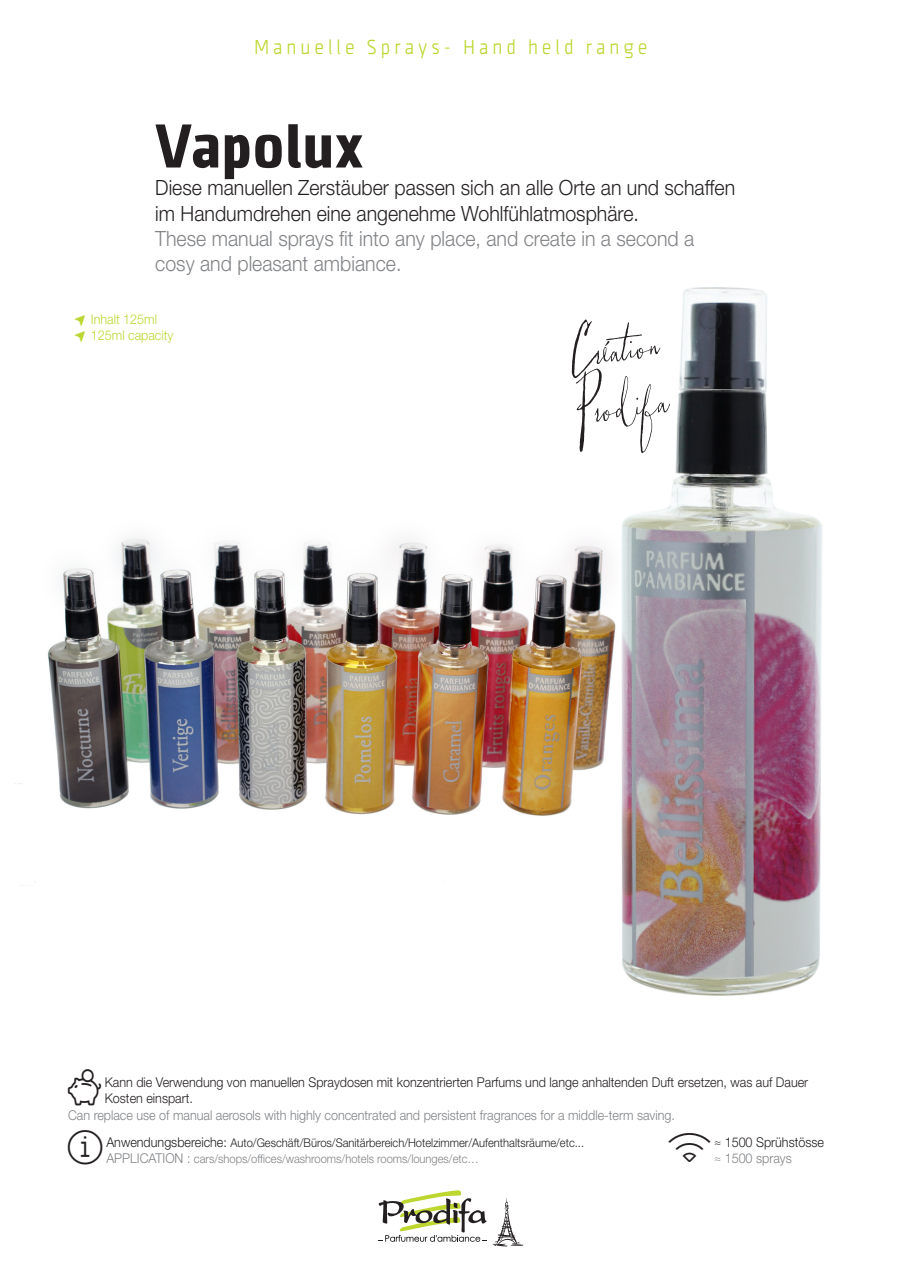
<style>
.page{position:relative;width:902px;height:1272px;background:#fff}
.page>*{position:absolute;margin:0;border:0;box-sizing:border-box;transform-origin:0 0}
.t1{font:90px "Vermandois";color:#231f20}
.t2{font:900 64.5px "Clio C Black";color:#231f20}
.Style_de_paragraphe{font:700 39px "Panton Icons B";color:#231f20}
.Style_de_paragraphe-2{font:700 38.85px "Panton Icons D";color:#231f20;scale:.93 1}
.Style_de_paragraphe-3{font:700 38.85px "Panton Icons D";color:#231f20}
.t3{font:300 21px/25.2px "Helvetica Neue LT Std";color:#231f20;scale:.93 1}
.t4{font:300 21px/25.2px "Helvetica Neue LT Std";color:#808285;scale:.93 1}
.t5{font:300 21px "Clio C Light";letter-spacing:.2em;color:#bed630}
.Style_de_paragraphe-4{font:300 13.5px/16.2px "Helvetica Neue LT Std";color:#231f20;scale:.93 1}
.Style_de_paragraphe-5{font:300 13.5px "Helvetica Neue LT Std";color:#808285;scale:.93 1}
.t6{font:300 13.5px "Helvetica Neue LT Std";color:#bed630;scale:.93 1}
.Style_de_paragraphe-6{font:300 12px "Helvetica Neue LT Std";color:#231f20;scale:.93 1}
.Style_de_paragraphe-7{font:300 12px "Helvetica Neue LT Std";color:#808285;scale:.93 1}
.s1{font-family:"Panton Icons C Fill";font-weight:400}
.s2{font-size:13.5px}
</style>
<div class="page">
<img style="left:14px;top:537px;width:563px;height:346px">
<svg style="left:378px;top:1190px;width:108px;height:51px"></svg>
<svg style="left:492px;top:1198px;width:31px;height:48px"></svg>
<img style="left:577px;top:287px;width:246px;height:709px">
<p class="t5" style="left:254px;top:35px;width:395px">Manuelle Sprays- Hand held range</p>
<p class="t2" style="left:155px;top:104px;width:209px">Vapolux</p>
<p class="t3" style="left:155px;top:175px;width:625px">Diese manuellen Zerstäuber passen sich an alle Orte an und schaffen im Handumdrehen eine angenehme Wohlfühlatmosphäre.</p>
<p class="t4" style="left:155px;top:225px;width:581px">These manual sprays fit into any place, and create in a second a cosy and pleasant ambiance.</p>
<p class="t6" style="left:74px;top:311px;width:91px"><span class="s1">P</span> Inhalt 125ml</p>
<p class="t6" style="left:74px;top:327px;width:108px"><span class="s1">P</span> 125ml capacity</p>
<p class="t1" style="left:559px;top:283px;width:90px;rotate:-8deg">Création</p>
<p class="t1" style="left:566px;top:339px;width:93px;rotate:-8deg">Prodifa</p>
<p class="Style_de_paragraphe-2" style="left:64px;top:1068px;width:45px">k</p>
<p class="Style_de_paragraphe-4" style="left:105px;top:1074px;width:757px">Kann die Verwendung von manuellen Spraydosen mit konzentrierten Parfums und lange anhaltenden Duft ersetzen, was auf Dauer<br>Kosten einspart.</p>
<p class="Style_de_paragraphe-5" style="left:68px;top:1106px;width:654px">Can replace use of manual aerosols with highly concentrated and persistent fragrances for a middle-term saving.</p>
<p class="Style_de_paragraphe-3" style="left:64px;top:1128px;width:44px">B</p>
<p class="Style_de_paragraphe-6" style="left:106px;top:1135px;width:515px"><span class="s2">Anwendungsbereiche:</span> Auto/Geschäft/Büros/Sanitärbereich/Hotelzimmer/Aufenthaltsräume/etc...</p>
<p class="Style_de_paragraphe-7" style="left:106px;top:1151px;width:402px"><span class="s2">APPLICATION :</span> cars/shops/offices/washrooms/hotels rooms/lounges/etc…</p>
<p class="Style_de_paragraphe" style="left:664px;top:1126px;width:51px">R</p>
<p class="Style_de_paragraphe-4" style="left:714px;top:1133px;width:120px">≈ 1500 Sprühstösse</p>
<p class="Style_de_paragraphe-5" style="left:714px;top:1150px;width:85px">≈ 1500 sprays</p>
</div>
